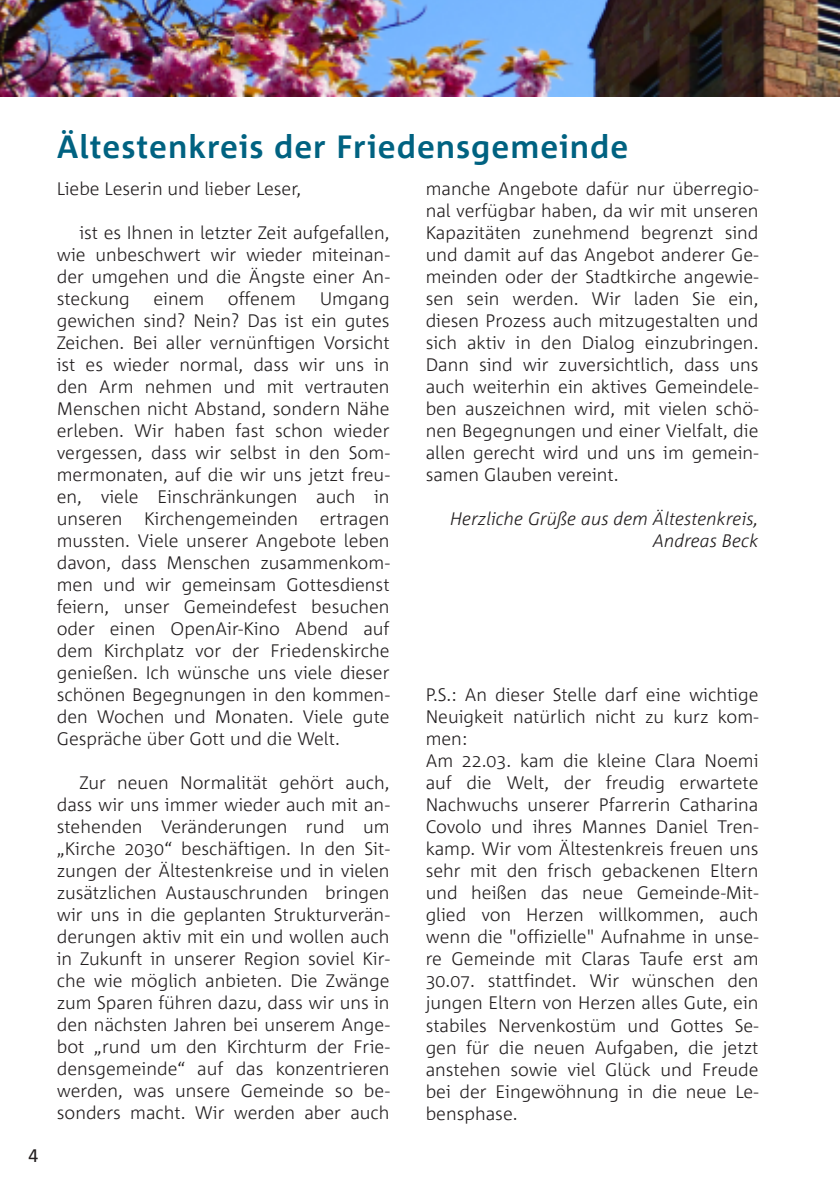
<style>
.page{position:relative;width:840px;height:1191px;background:#fff}
.page>*{position:absolute;margin:0;border:0;box-sizing:border-box;transform-origin:0 0}
.t1{font:700 32px "Corpid C1";letter-spacing:.03em;color:#006281}
.t2{font:300 18px/22px "Corpid C1";color:#231f20;text-align:justify}
.t3{font:italic 300 18px/22px "Corpid C1";color:#231f20;text-align:right}
.t4{font:18px "Corpid C1";color:#231f20}
</style>
<div class="page">
<img style="left:0;top:0;width:838px;height:96px">
<p class="t4" style="left:28px;top:1142px;width:11px">4</p>
<h1 class="t1" style="left:57px;top:127px;width:573px">Ältestenkreis der Friedensgemeinde</h1>
<p class="t2" style="left:57px;top:177px;width:246px">Liebe Leserin und lieber Leser,</p>
<p class="t2" style="left:57px;top:221px;width:334px;text-indent:23px">ist es Ihnen in letzter Zeit aufgefallen, wie unbeschwert wir wieder miteinan&shy;der umgehen und die Ängste einer An&shy;steckung</p>
<p class="t2" style="left:425px;top:177px;width:334px">manche Angebote dafür nur überregio&shy;nal verfügbar haben, da wir mit unseren Kapazitäten zunehmend begrenzt sind und damit auf das Angebot anderer Ge&shy;meinden oder der Stadtkirche angewie&shy;sen sein werden. Wir laden Sie ein, diesen Prozess auch mitzugestalten und sich aktiv in den Dialog einzubringen.<br>Dann sind wir zuversichtlich, dass uns auch weiterhin ein aktives Gemeindele&shy;ben auszeichnen wird, mit vielen schö&shy;nen Begegnungen und einer Vielfalt, die allen gerecht wird und uns im gemein&shy;samen Glauben vereint.</p>
<p class="t3" style="left:450px;top:507px;width:310px">Herzliche Grüße aus dem Ältestenkreis,<br>Andreas Beck</p>
<p class="t2" style="left:153px;top:287px;width:52px">einem</p>
<p class="t2" style="left:228px;top:287px;width:70px">offenem</p>
<p class="t2" style="left:57px;top:287px;width:334px;text-indent:263px">Umgang gewichen sind? Nein? Das ist ein gutes Zeichen. Bei aller vernünftigen Vorsicht ist es wieder normal, dass wir uns in den Arm nehmen und mit vertrauten Menschen nicht Abstand, sondern Nähe erleben. Wir haben fast schon wieder vergessen, dass wir selbst in den Som&shy;mermonaten, auf die wir uns jetzt freu&shy;en, viele Einschränkungen auch in unseren Kirchengemeinden ertragen mussten. Viele unserer Angebote leben davon, dass Menschen zusammenkom&shy;men und wir gemeinsam Gottesdienst feiern, unser Gemeindefest besuchen oder einen OpenAir-Kino Abend auf dem Kirchplatz vor der Friedenskirche genießen. Ich wünsche uns viele dieser schönen Begegnungen in den kommen&shy;den Wochen und Monaten. Viele gute Gespräche über Gott und die Welt.</p>
<p class="t2" style="left:57px;top:771px;width:334px;text-indent:23px">Zur neuen Normalität gehört auch, dass wir uns immer wieder auch mit an&shy;stehenden Veränderungen rund um „Kirche 2030“ beschäftigen. In den Sit&shy;zungen der Ältestenkreise und in vielen zusätzlichen Austauschrunden bringen wir uns in die geplanten Strukturverän&shy;derungen aktiv mit ein und wollen auch in Zukunft in unserer Region soviel Kir&shy;che wie möglich anbieten. Die Zwänge zum Sparen führen dazu, dass wir uns in den nächsten Jahren bei unserem Ange&shy;bot „rund um den Kirchturm der Frie&shy;densgemeinde“ auf das konzentrieren werden, was unsere Gemeinde so be&shy;sonders macht. Wir werden aber auch</p>
<p class="t2" style="left:425px;top:683px;width:334px;text-align:left">P.S.: An dieser Stelle darf eine wichtige Neuigkeit natürlich nicht zu kurz kom&shy;men:<br>Am 22.03. kam die kleine Clara Noemi auf die Welt, der freudig erwartete Nachwuchs unserer Pfarrerin Catharina Covolo und ihres Mannes Daniel Tren&shy;kamp. Wir vom Ältestenkreis freuen uns sehr mit den frisch gebackenen Eltern und heißen das neue Gemeinde-Mit&shy;glied von Herzen willkommen, auch wenn die "offizielle" Aufnahme in unse&shy;re Gemeinde mit Claras Taufe erst am 30.07. stattfindet. Wir wünschen den jungen Eltern von Herzen alles Gute, ein stabiles Nervenkostüm und Gottes Se&shy;gen für die neuen Aufgaben, die jetzt anstehen sowie viel Glück und Freude bei der Eingewöhnung in die neue Le&shy;bensphase.</p>
</div>
